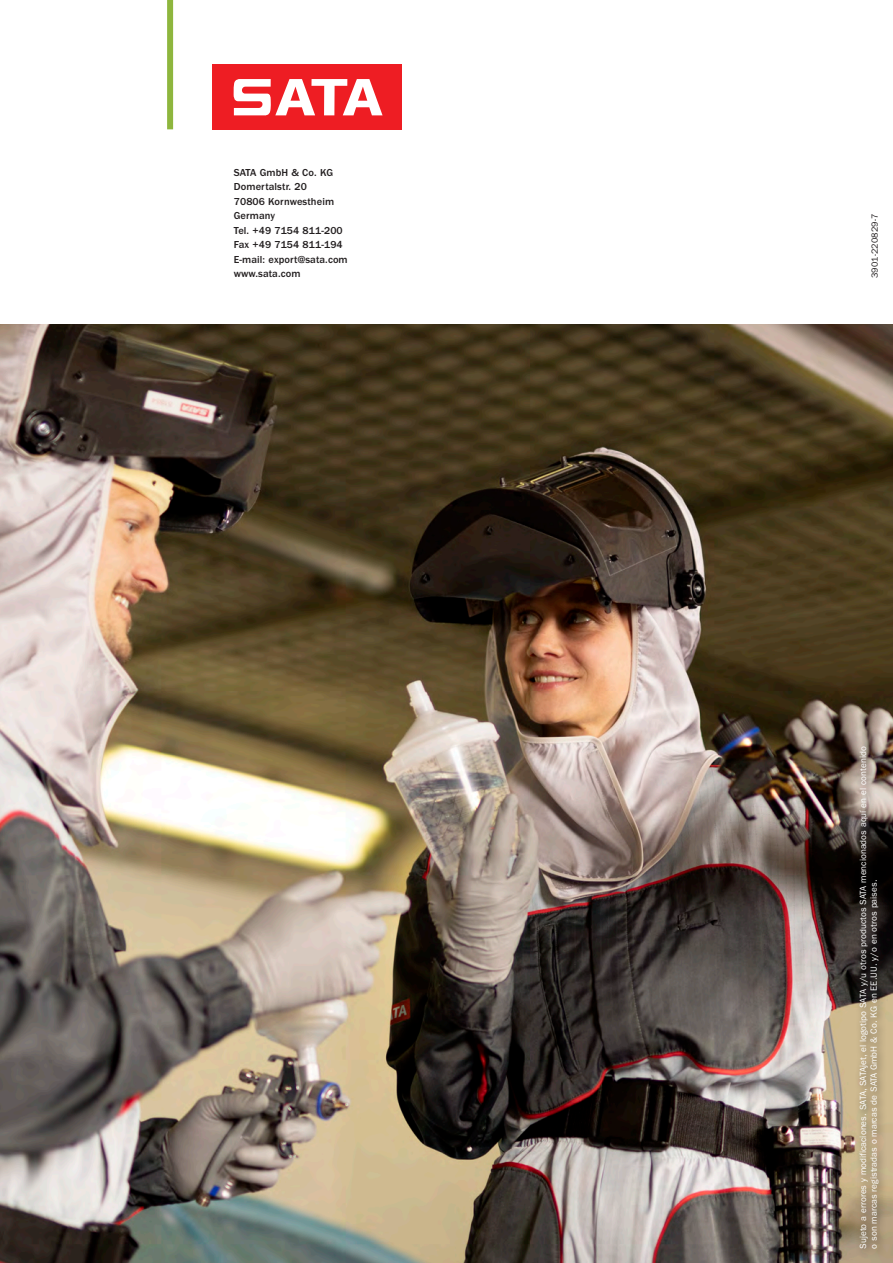
<style>
.page{position:relative;width:893px;height:1263px;background:#fff}
.page>*{position:absolute;margin:0;border:0;box-sizing:border-box;transform-origin:0 0}
.t1{font:500 10.5px "ITC Franklin Gothic Std";letter-spacing:.01em;color:#231f20}
.t2{font:9px/10.8px "ITC Franklin Gothic Std";color:#fff}
.t3{font:9px "ITC Franklin Gothic Std";letter-spacing:.01em;color:#231f20}
</style>
<div class="page">
<img style="left:0;top:324px;width:893px;height:939px">
<div style="left:212px;top:64px;width:189px;height:65px;background:#ee1d23"></div>
<svg style="left:233px;top:79px;width:150px;height:37px"></svg>
<div style="left:167px;top:0;width:6px;height:129px;background:#8eb63e"></div>
<div style="left:854px;top:742px;width:35px;height:517px;background:#231f20;opacity:.75"></div>
<p class="t1" style="left:234px;top:166px;width:101px">SATA GmbH &amp; Co. KG</p>
<p class="t1" style="left:234px;top:181px;width:75px">Domertalstr. 20</p>
<p class="t1" style="left:234px;top:195px;width:102px">70806 Kornwestheim</p>
<p class="t1" style="left:234px;top:210px;width:43px">Germany</p>
<p class="t1" style="left:234px;top:224px;width:111px">Tel. +49 7154 811-200</p>
<p class="t1" style="left:234px;top:239px;width:111px">Fax +49 7154 811-194</p>
<p class="t1" style="left:234px;top:253px;width:115px">E-mail: export@sata.com</p>
<p class="t1" style="left:234px;top:268px;width:68px">www.sata.com</p>
<p class="t3" style="left:870px;top:278px;width:66px;rotate:-90deg">3901-220829-7</p>
<p class="t2" style="left:858px;top:1249px;width:504px;rotate:-90deg">Sujeto a errores y modificaciones. SATA, SATAjet, el logotipo SATA y/u otros productos SATA mencionados aquí en el contenido o son marcas registradas o marcas de SATA GmbH &amp; Co. KG en EE. UU. y/o en otros paises.</p>
</div>
